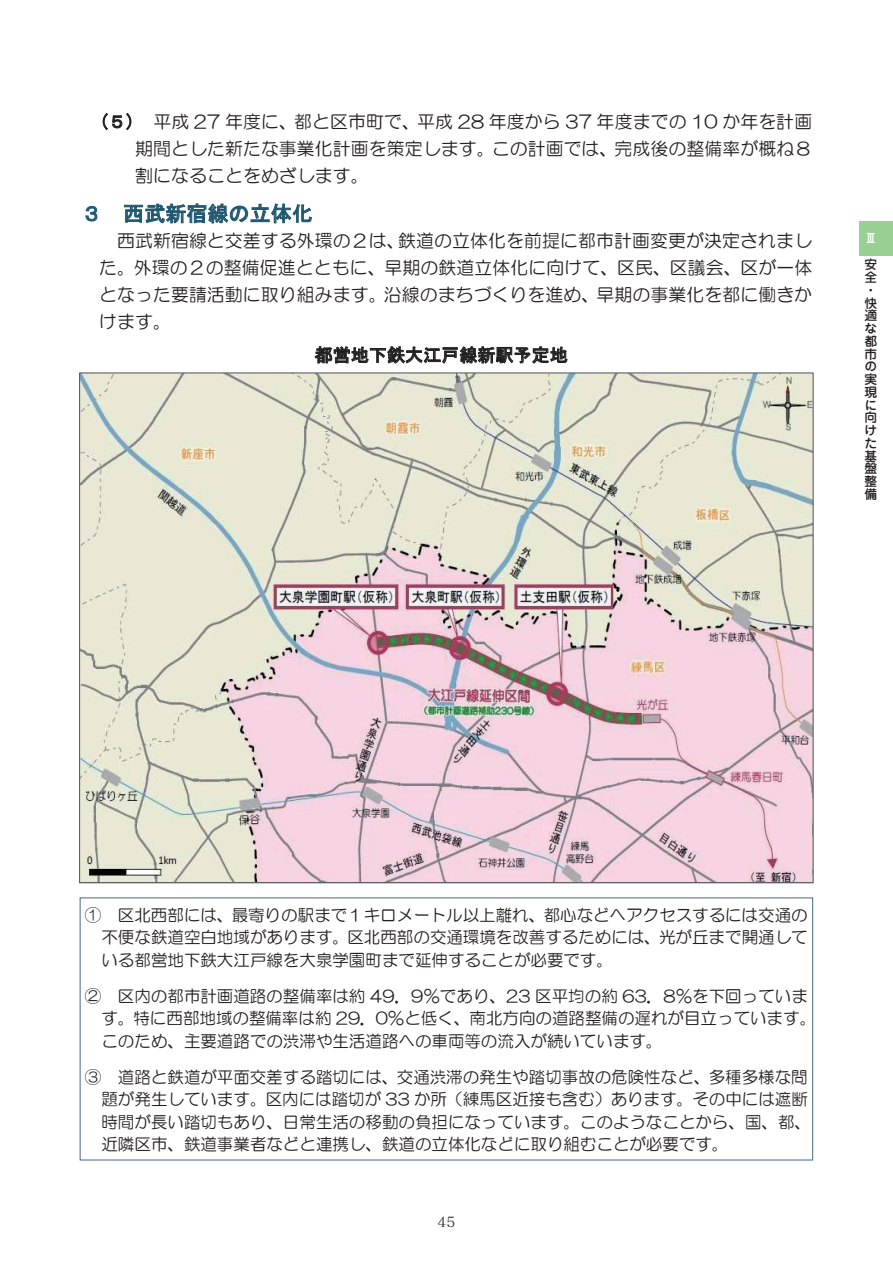
<style>
.page{position:relative;width:893px;height:1263px;background:#fff}
.page>*{position:absolute;margin:0;border:0;box-sizing:border-box;transform-origin:0 0}
.t1{font:21px "MS Gothic";letter-spacing:.005em;color:#205770}
.t2{font:18px "MS Gothic";color:#231f20}
.t3{font:17.85px/27px "HG Maru Gothic MPRO";letter-spacing:.01em;color:#231f20;text-align:justify}
.t4{font:16.5px/22.5px "HG Maru Gothic MPRO";letter-spacing:.005em;color:#231f20}
.t5{font:16.5px "MSP Gothic";color:#231f20}
.t6{font:13.8px "Matisse CID M";color:#231f20}
.t7{font:500 12.75px/12.8px "Jun 34 Pro";color:#231f20}
.t8{font:500 12.75px "Jun 34 Pro";color:#fff}
.s1{font-family:"MS Gothic"}
</style>
<div class="page">
<svg style="left:103px;top:113px;width:28px;height:17px"></svg>
<svg style="left:85px;top:206px;width:12px;height:15px"></svg>
<svg style="left:124px;top:203px;width:188px;height:21px"></svg>
<svg style="left:315px;top:346px;width:252px;height:18px"></svg>
<img style="left:79px;top:372px;width:735px;height:511px">
<svg style="left:80px;top:897px;width:733px;height:263px"></svg>
<div style="left:859px;top:221px;width:34px;height:34px;background:#98cf93"></div>
<p class="t3" style="left:135px;top:108px;width:679px;text-indent:-36px"><span class="s1">(５)</span> 平成 27 年度に、都と区市町で、平成 28 年度から 37 年度までの 10 か年を計画期間とした新たな事業化計画を策定します。この計画では、完成後の整備率が概ね８割になることをめざします。</p>
<p class="t1" style="left:81px;top:203px;width:233px">３ 西武新宿線の立体化</p>
<p class="t3" style="left:99px;top:227px;width:715px;text-indent:18px">西武新宿線と交差する外環の２は、鉄道の立体化を前提に都市計画変更が決定されました。外環の２の整備促進とともに、早期の鉄道立体化に向けて、区民、区議会、区が一体となった要請活動に取り組みます。沿線のまちづくりを進め、早期の事業化を都に働きかけます。</p>
<p class="t2" style="left:315px;top:346px;width:255px">都営地下鉄大江戸線新駅予定地</p>
<p class="t8" style="left:864px;top:228px;width:14px">Ⅲ</p>
<p class="t7" style="left:864px;top:257px;width:14px">安全・快適な都市の実現に向けた基盤整備</p>
<p class="t4" style="left:101px;top:903px;width:708px;text-align:justify;text-indent:-17px">① 区北西部には、最寄りの駅まで１キロメートル以上離れ、都心などへアクセスするには交通の不便な鉄道空白地域があります。区北西部の交通環境を改善するためには、光が丘まで開通している都営地下鉄大江戸線を大泉学園町まで延伸することが必要です。</p>
<p class="t4" style="left:101px;top:984px;width:716px;text-indent:-17px">② 区内の都市計画道路の整備率は約 49．9％であり、23 区平均の約 63．8％を下回っています。特に西部地域の整備率は約 29．0％と低く、南北方向の道路整備の遅れが目立っています。このため、主要道路での渋滞や生活道路への車両等の流入が続いています。</p>
<p class="t4" style="left:101px;top:1065px;width:711px;text-indent:-17px">③ 道路と鉄道が平面交差する踏切には、交通渋滞の発生や踏切事故の危険性など、多種多様な問題が発生しています。区内には踏切が 33 か所（練馬区近接も含む）あります。その中には遮断時間が長い踏切もあり、日常生活の移動の負担になっています。このようなことから、国、都、近隣区市、鉄道事業者などと連携し、鉄道の立体化などに取り組むことが必要です。</p>
<p class="t5" style="left:438px;top:1205px;width:18px">45</p>
<p class="t6" style="left:438px;top:1214px;width:19px">45</p>
</div>
